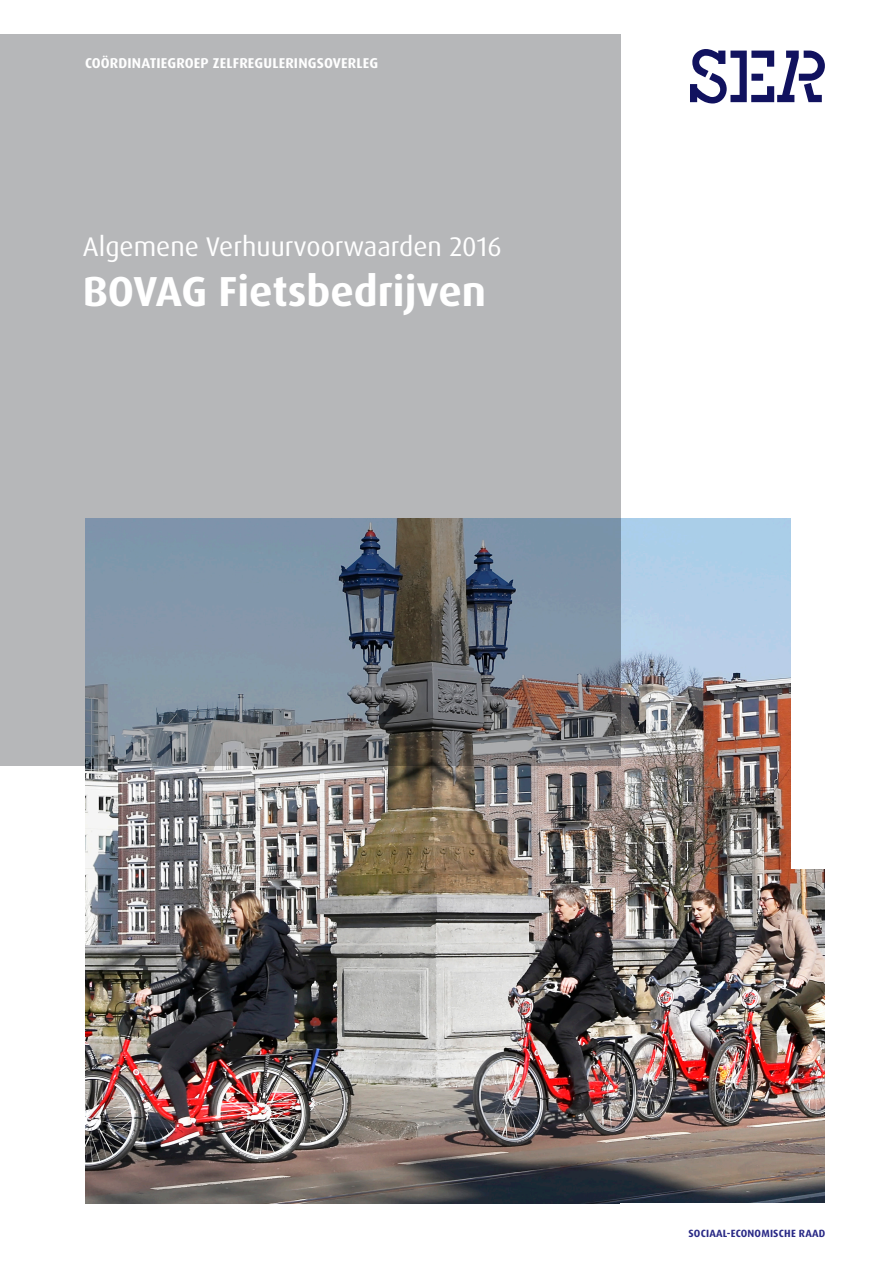
<style>
.page{position:relative;width:893px;height:1263px;background:#fff}
.page>*{position:absolute;margin:0;border:0;box-sizing:border-box;transform-origin:0 0}
.t1{font:700 42px "Dax OT";color:#fff}
.t2{font:27px "Dax OT";color:#fff}
._08_Omslag_Header{font:700 14.25px "Dax OT";letter-spacing:.01em;color:#fff}
.t3{font:700 10.5px "Dax OT";letter-spacing:.02em;color:#2a2a86}
</style>
<div class="page">
<img style="left:85px;top:519px;width:740px;height:684px">
<svg style="left:0;top:34px;width:621px;height:731px;background:#a2a6ab"></svg>
<div style="left:791px;top:503px;width:45px;height:365px;background:#fff"></div>
<svg style="left:690px;top:49px;width:135px;height:54px"></svg>
<p class="_08_Omslag_Header" style="left:85px;top:53px;width:294px">COÖRDINATIEGROEP ZELFREGULERINGSOVERLEG</p>
<p class="t2" style="left:83px;top:229px;width:420px">Algemene Verhuurvoorwaarden 2016</p>
<p class="t1" style="left:83px;top:264px;width:405px">BOVAG Fietsbedrijven</p>
<p class="t3" style="left:688px;top:1227px;width:139px">SOCIAAL-ECONOMISCHE RAAD</p>
</div>
